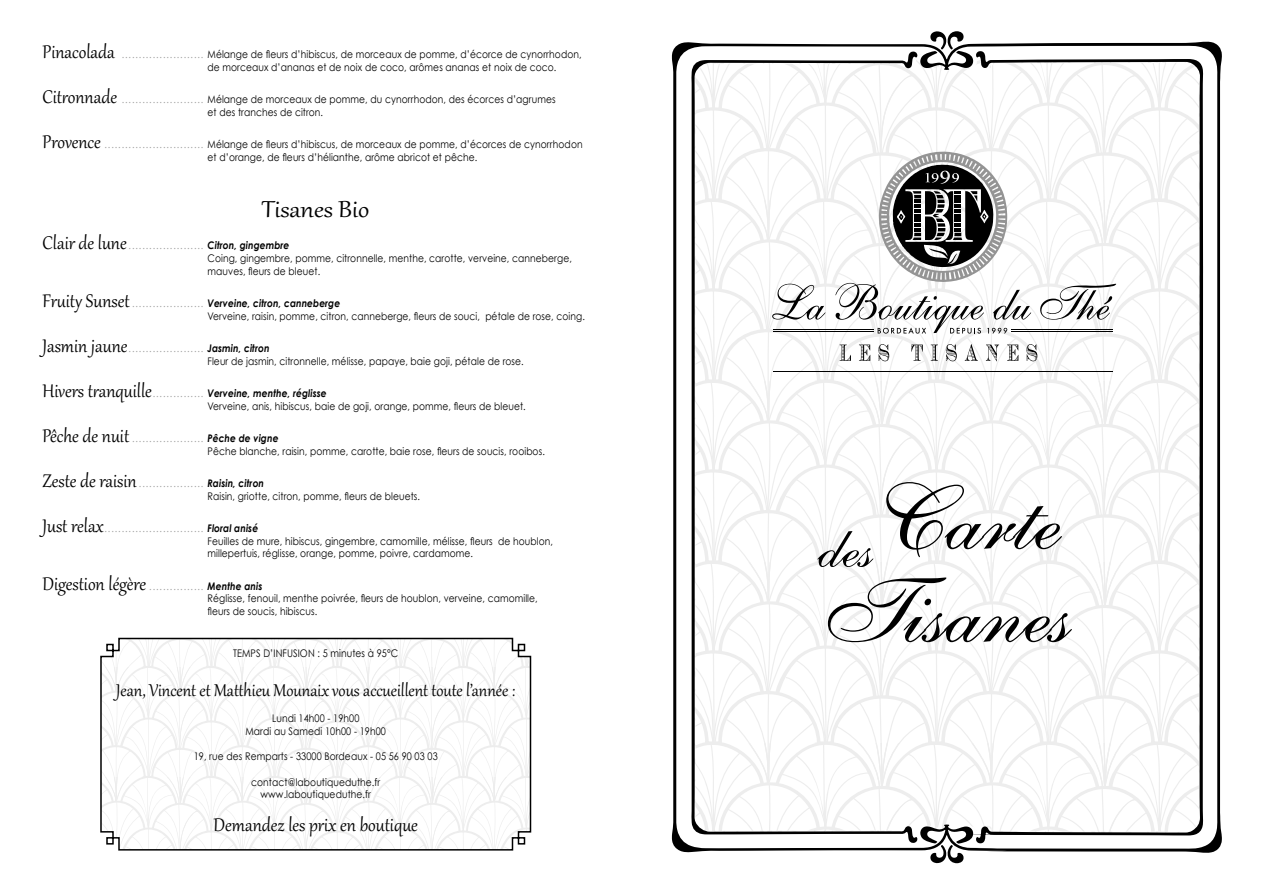
<style>
.page{position:relative;width:1263px;height:893px;background:#fff}
.page>*{position:absolute;margin:0;border:0;box-sizing:border-box;transform-origin:0 0}
.t1{font:89.7px/93px "Shelley Allegro BT";letter-spacing:-.005em;color:#000;text-align:center;scale:1.07 1}
.t2{font:58.35px "Shelley Allegro BT";color:#000;scale:1.07 1}
.t3{font:28.5px "Gabriola";color:#000;scale:1.1 1}
.t4{font:22.5px "Gabriola";color:#000;scale:.95 1}
.t5{font:21px "Gabriola";color:#000;scale:.95 1}
.t6{font:10.5px/12.8px "Century Gothic";letter-spacing:.01em;color:#000;scale:.87 1}
.s1{font-family:"Gabriola";font-size:22.5px}
.s2{color:#9d9d9c}
.s3{font-weight:700;font-style:italic}
</style>
<div class="page">
<svg style="left:100px;top:637px;width:432px;height:214px"></svg>
<svg style="left:930px;top:31px;width:34px;height:10px"></svg>
<svg style="left:672px;top:41px;width:550px;height:812px"></svg>
<svg style="left:956px;top:51px;width:247px;height:792px"></svg>
<svg style="left:930px;top:845px;width:34px;height:18px"></svg>
<svg style="left:772px;top:284px;width:53px;height:36px"></svg>
<svg style="left:1040px;top:284px;width:76px;height:36px"></svg>
<hr style="left:1011px;top:332px;width:101px;height:1px;background:#000">
<hr style="left:773px;top:332px;width:100px;height:1px;background:#000">
<hr style="left:1011px;top:330px;width:101px;height:1px;background:#000">
<hr style="left:773px;top:330px;width:100px;height:1px;background:#000">
<svg style="left:835px;top:151px;width:196px;height:183px"></svg>
<hr style="left:773px;top:371px;width:339px;height:1px;background:#000">
<svg style="left:840px;top:345px;width:11px;height:16px"></svg>
<svg style="left:859px;top:345px;width:11px;height:16px"></svg>
<svg style="left:878px;top:344px;width:11px;height:17px"></svg>
<svg style="left:911px;top:345px;width:12px;height:16px"></svg>
<svg style="left:931px;top:345px;width:7px;height:16px"></svg>
<svg style="left:946px;top:344px;width:11px;height:17px"></svg>
<svg style="left:965px;top:344px;width:13px;height:17px"></svg>
<svg style="left:986px;top:345px;width:13px;height:16px"></svg>
<svg style="left:1007px;top:345px;width:11px;height:16px"></svg>
<svg style="left:1026px;top:344px;width:11px;height:17px"></svg>
<p class="t6" style="left:208px;top:48px;width:431px;text-indent:-165px"><span class="s1">Pinacolada</span> <span class="s2">........................</span> Mélange de fleurs d’hibiscus, de morceaux de pomme, d’écorce de cynorrhodon, de morceaux d’ananas et de noix de coco, arômes ananas et noix de coco.</p>
<p class="t6" style="left:208px;top:93px;width:402px;text-indent:-165px"><span class="s1">Citronnade</span> <span class="s2">........................</span> Mélange de morceaux de pomme, du cynorrhodon, des écorces d’agrumes et des tranches de citron.</p>
<p class="t6" style="left:208px;top:138px;width:433px;text-indent:-165px"><span class="s1">Provence</span> <span class="s2">.............................</span> Mélange de fleurs d’hibiscus, de morceaux de pomme, d’écorces de cynorrhodon et d’orange, de fleurs d’hélianthe, arôme abricot et pêche.</p>
<h3 class="t3" style="left:262px;top:190px;width:99px">Tisanes Bio</h3>
<p class="t6" style="left:208px;top:239px;width:420px;text-indent:-165px"><span class="s1">Clair de lune</span><span class="s2">......................</span> <span class="s3">Citron, gingembre<br></span>Coing, gingembre, pomme, citronnelle, menthe, carotte, verveine, canneberge, mauves, fleurs de bleuet.</p>
<p class="t6" style="left:208px;top:297px;width:435px;text-indent:-165px"><span class="s1">Fruity Sunset</span> <span class="s2">.....................</span> <span class="s3">Verveine, citron, canneberge<br></span>Verveine, raisin, pomme, citron, canneberge, fleurs de souci, pétale de rose, coing.</p>
<p class="t6" style="left:208px;top:342px;width:365px;text-indent:-165px"><span class="s1">Jasmin jaune</span><span class="s2">......................</span> <span class="s3">Jasmin, citron<br></span>Fleur de jasmin, citronnelle, mélisse, papaye, baie goji, pétale de rose.</p>
<p class="t6" style="left:208px;top:387px;width:367px;text-indent:-165px"><span class="s1">Hivers tranquille</span><span class="s2">...............</span> <span class="s3">Verveine, menthe, réglisse<br></span>Verveine, anis, hibiscus, baie de goji, orange, pomme, fleurs de bleuet.</p>
<p class="t6" style="left:208px;top:432px;width:389px;text-indent:-165px"><span class="s1">Pêche de nuit</span> <span class="s2">.....................</span> <span class="s3">Pêche de vigne<br></span>Pêche blanche, raisin, pomme, carotte, baie rose, fleurs de soucis, rooibos.</p>
<p class="t6" style="left:208px;top:477px;width:246px;text-indent:-165px"><span class="s1">Zeste de raisin</span> <span class="s2">...................</span> <span class="s3">Raisin, citron<br></span>Raisin, griotte, citron, pomme, fleurs de bleuets.</p>
<p class="t6" style="left:208px;top:522px;width:398px;text-indent:-165px"><span class="s1">Just relax</span><span class="s2">.............................</span> <span class="s3">Floral anisé<br></span>Feuilles de mure, hibiscus, gingembre, camomille, mélisse, fleurs de houblon, millepertuis, réglisse, orange, pomme, poivre, cardamome.</p>
<p class="t6" style="left:208px;top:579px;width:381px;text-indent:-165px"><span class="s1">Digestion légère</span> <span class="s2">................</span> <span class="s3">Menthe anis<br></span>Réglisse, fenouil, menthe poivrée, fleurs de houblon, verveine, camomille, fleurs de soucis, hibiscus.</p>
<p class="t6" style="left:233px;top:647px;width:191px">TEMPS D’INFUSION : 5 minutes à 95°C</p>
<h3 class="t5" style="left:116px;top:677px;width:421px">Jean, Vincent et Matthieu Mounaix vous accueillent toute l’année :</h3>
<p class="t6" style="left:245px;top:711px;width:163px;text-align:center">Lundi 14h00 - 19h00<br>Mardi au Samedi 10h00 - 19h00</p>
<p class="t6" style="left:194px;top:750px;width:282px">19, rue des Remparts - 33000 Bordeaux - 05 56 90 03 03</p>
<p class="t6" style="left:251px;top:775px;width:150px;text-align:center">contact@laboutiqueduthe.fr www.laboutiqueduthe.fr</p>
<h3 class="t4" style="left:214px;top:810px;width:216px">Demandez les prix en boutique</h3>
<h1 class="t1" style="left:818px;top:475px;width:238px">Carte<br>Tisanes</h1>
<h2 class="t2" style="left:818px;top:511px;width:53px">des</h2>
</div>
